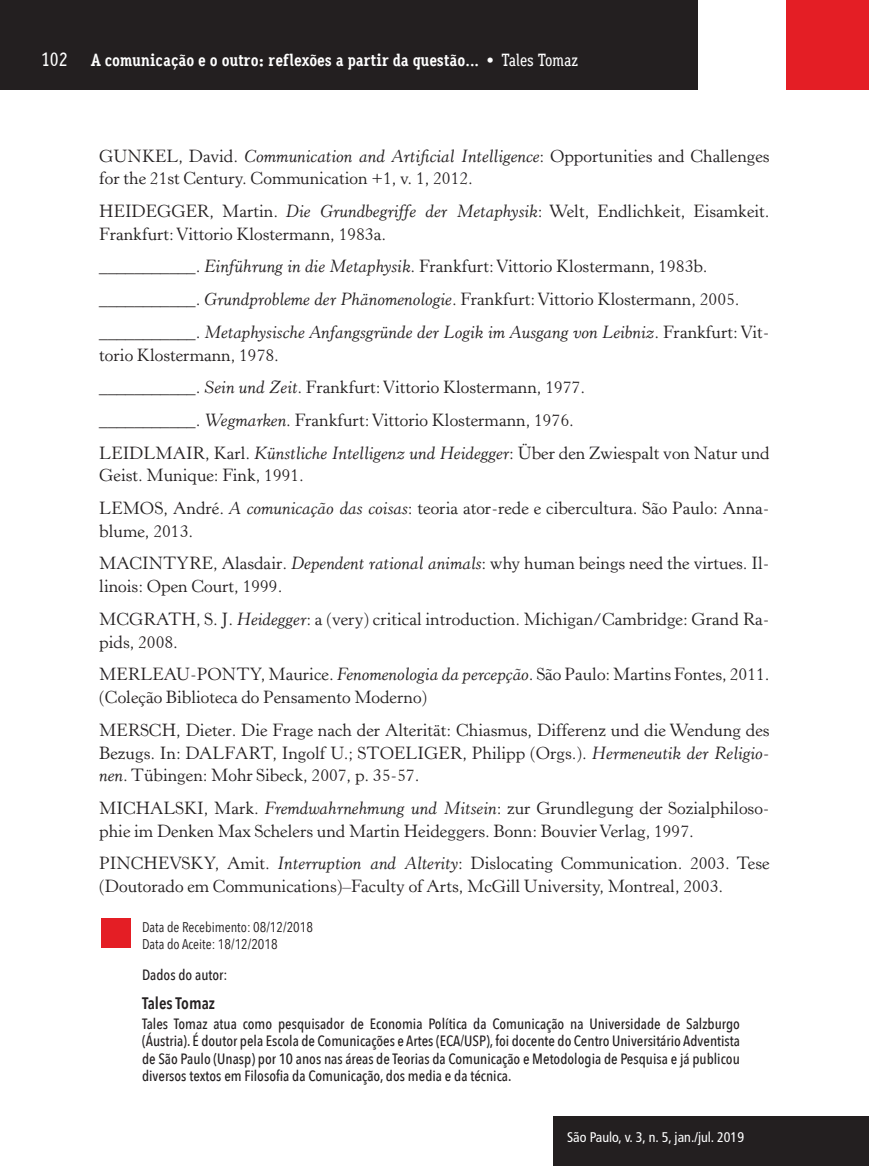
<style>
.page{position:relative;width:869px;height:1166px;background:#fff}
.page>*{position:absolute;margin:0;border:0;box-sizing:border-box;transform-origin:0 0}
.t1{font:17.5px/32.7px "Horley Old Style";color:#231f20}
.t2{font:700 17.5px "Aaux Office";color:#fff}
.t3{font:600 16.62px "Avenir Next Condensed";color:#231f20}
.t4{font:500 14.88px/17.5px "Avenir Next Condensed";color:#231f20;text-align:justify}
.t5{font:14px/16.8px "Avenir Next Condensed";color:#231f20}
.t6{font:condensed 14px "Frutiger LT Std";color:#fff}
.s1{font-weight:500;font-size:19.25px}
.s2{font-weight:500}
.s3{font-style:italic}
</style>
<div class="page">
<div style="left:785px;top:0;width:83px;height:90px;background:#e41e25"></div>
<div style="left:0;top:0;width:697px;height:89px;background:#231f20"></div>
<div style="left:553px;top:1116px;width:314px;height:50px;background:#231f20"></div>
<div style="left:101px;top:918px;width:30px;height:29px;background:#e41e25"></div>
<p class="t2" style="left:42px;top:49px;width:538px"><span class="s1">102</span> A comunicação e o outro: reflexões a partir da questão... <span class="s2">• Tales Tomaz</span></p>
<p class="t1" style="left:99px;top:145px;width:671px;line-height:22.8px">GUNKEL, David. <span class="s3">Communication and Artificial Intelligence</span>: Opportunities and Challenges for the 21st Century. Communication +1, v. 1, 2012.</p>
<p class="t1" style="left:99px;top:200px;width:671px;line-height:22.8px">HEIDEGGER, Martin. <span class="s3">Die Grundbegriffe der Metaphysik</span>: Welt, Endlichkeit, Eisamkeit.<br>Frankfurt: Vittorio Klostermann, 1983a.</p>
<p class="t1" style="left:99px;top:251px;width:671px">___________. <span class="s3">Einführung in die Metaphysik</span>. Frankfurt: Vittorio Klostermann, 1983b. ___________. <span class="s3">Grundprobleme der Phänomenologie</span>. Frankfurt: Vittorio Klostermann, 2005. ___________. <span class="s3">Metaphysische Anfangsgründe der Logik im Ausgang von Leibniz</span>. Frankfurt: Vit-</p>
<p class="t1" style="left:99px;top:339px;width:671px">torio Klostermann, 1978.<br>___________. <span class="s3">Sein und Zeit</span>. Frankfurt: Vittorio Klostermann, 1977.<br>___________. <span class="s3">Wegmarken</span>. Frankfurt: Vittorio Klostermann, 1976.<br>LEIDLMAIR, Karl. <span class="s3">Künstliche Intelligenz und Heidegger</span>: Über den Zwiespalt von Natur und</p>
<p class="t1" style="left:99px;top:459px;width:671px">Geist. Munique: Fink, 1991.<br>LEMOS, André. <span class="s3">A comunicação das coisas</span>: teoria ator-rede e cibercultura. São Paulo: Anna-</p>
<p class="t1" style="left:99px;top:515px;width:671px">blume, 2013.<br>MACINTYRE, Alasdair. <span class="s3">Dependent rational animals</span>: why human beings need the virtues. Il-</p>
<p class="t1" style="left:99px;top:570px;width:671px">linois: Open Court, 1999.<br>MCGRATH, S. J. <span class="s3">Heidegger</span>: a (very) critical introduction. Michigan/Cambridge: Grand Ra-</p>
<p class="t1" style="left:99px;top:626px;width:671px">pids, 2008.<br>MERLEAU-PONTY, Maurice. <span class="s3">Fenomenologia da percepção</span>. São Paulo: Martins Fontes, 2011.</p>
<p class="t1" style="left:99px;top:681px;width:671px">(Coleção Biblioteca do Pensamento Moderno)<br>MERSCH, Dieter. Die Frage nach der Alterität: Chiasmus, Differenz und die Wendung des</p>
<p class="t1" style="left:99px;top:742px;width:671px;line-height:22.8px">Bezugs. In: DALFART, Ingolf U.; STOELIGER, Philipp (Orgs.). <span class="s3">Hermeneutik der Religio&shy;nen</span>. Tübingen: Mohr Sibeck, 2007, p. 35-57.</p>
<p class="t1" style="left:99px;top:797px;width:671px;line-height:22.8px">MICHALSKI, Mark. <span class="s3">Fremdwahrnehmung und Mitsein</span>: zur Grundlegung der Sozialphiloso&shy;phie im Denken Max Schelers und Martin Heideggers. Bonn: Bouvier Verlag, 1997.</p>
<p class="t1" style="left:99px;top:852px;width:671px;line-height:22.8px">PINCHEVSKY, Amit. <span class="s3">Interruption and Alterity</span>: Dislocating Communication. 2003. Tese (Doutorado em Communications)–Faculty of Arts, McGill University, Montreal, 2003.</p>
<p class="t5" style="left:142px;top:918px;width:172px">Data de Recebimento: 08/12/2018<br>Data do Aceite: 18/12/2018</p>
<p class="t4" style="left:142px;top:965px;width:87px">Dados do autor:</p>
<p class="t3" style="left:142px;top:993px;width:74px">Tales Tomaz</p>
<p class="t4" style="left:142px;top:1015px;width:599px">Tales Tomaz atua como pesquisador de Economia Política da Comunicação na Universidade de Salzburgo (Áustria). É doutor pela Escola de Comunicações e Artes (ECA/USP), foi docente do Centro Universitário Adventista de São Paulo (Unasp) por 10 anos nas áreas de Teorias da Comunicação e Metodologia de Pesquisa e já publicou diversos textos em Filosofia da Comunicação, dos media e da técnica.</p>
<p class="t6" style="left:567px;top:1129px;width:178px">São Paulo, v. 3, n. 5, jan./jul. 2019</p>
</div>
